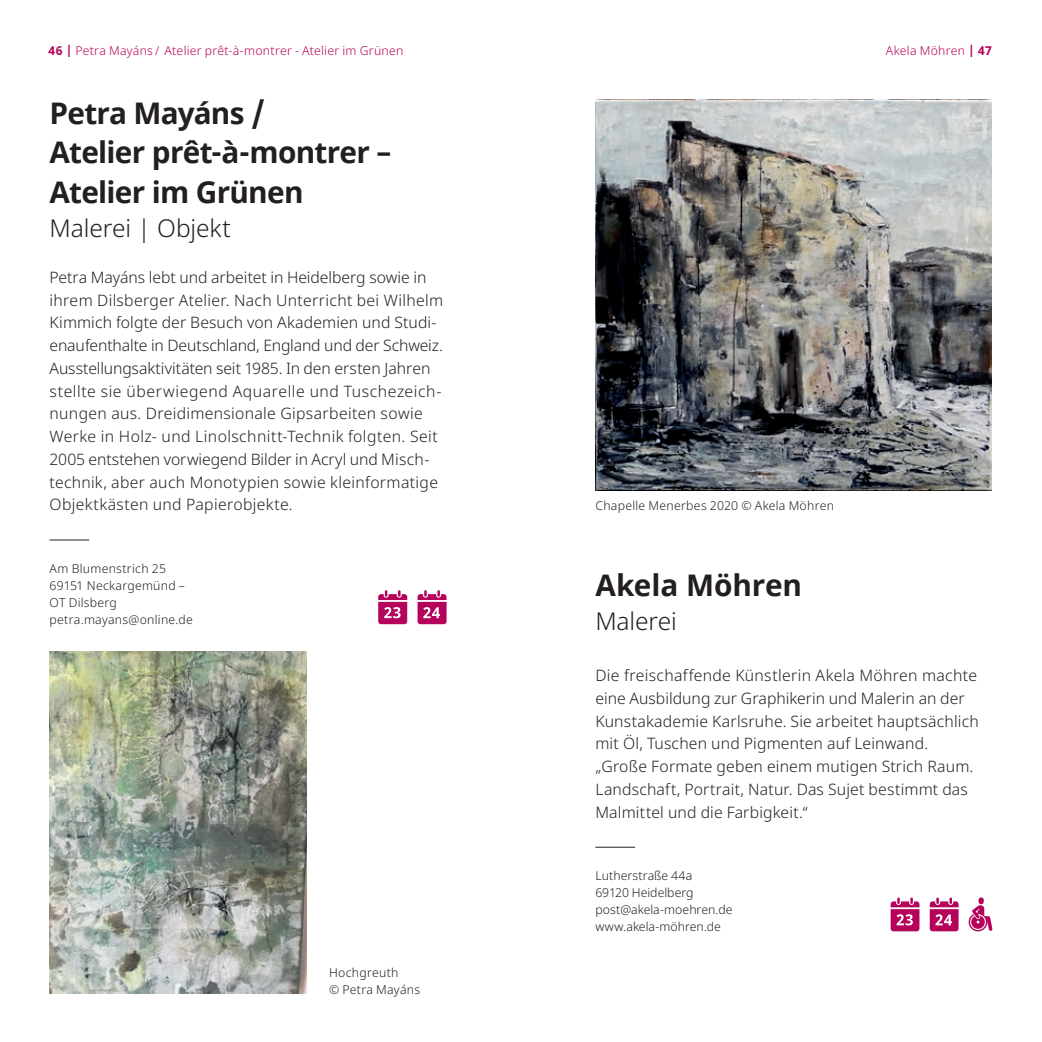
<style>
.page{position:relative;width:1042px;height:1042px;background:#fff}
.page>*{position:absolute;margin:0;border:0;box-sizing:border-box;transform-origin:0 0}
.t1{font:700 29.75px/39.7px "Noto Sans";letter-spacing:-.025em;color:#231f20}
.t2{font:700 29.75px "Noto Sans";letter-spacing:-.005em;color:#231f20}
.t3{font:300 24.5px "Noto Sans";letter-spacing:-.005em;color:#231f20}
.t4{font:300 15.75px/22.8px "Noto Sans";letter-spacing:.01em;color:#231f20}
.t5{font:300 12.25px/17.2px "Noto Sans";letter-spacing:.02em;color:#231f20}
.t6{font:300 12.25px/17.2px "Noto Sans";color:#231f20}
.t7{font:300 12.25px "Noto Sans";letter-spacing:.02em;color:#b5025b}
.s1{font-weight:700}
</style>
<div class="page">
<hr style="left:50px;top:539px;width:39px;height:1px;background:#231f20">
<svg style="left:378px;top:590px;width:29px;height:34px"></svg>
<svg style="left:417px;top:590px;width:29px;height:34px"></svg>
<img style="left:50px;top:651px;width:257px;height:342px">
<img style="left:595px;top:99px;width:397px;height:391px">
<hr style="left:595px;top:847px;width:40px;height:1px;background:#231f20">
<svg style="left:890px;top:897px;width:29px;height:34px"></svg>
<svg style="left:930px;top:897px;width:28px;height:34px"></svg>
<svg style="left:968px;top:897px;width:24px;height:34px"></svg>
<p class="t7" style="left:48px;top:44px;width:357px"><span class="s1">46 |</span> Petra Mayáns / Atelier prêt-à-montrer - Atelier im Grünen</p>
<h1 class="t1" style="left:50px;top:94px;width:343px">Petra Mayáns /<br>Atelier prêt-à-montrer –<br>Atelier im Grünen</h1>
<h2 class="t3" style="left:50px;top:215px;width:183px">Malerei | Objekt</h2>
<p class="t4" style="left:50px;top:266px;width:395px">Petra Mayáns lebt und arbeitet in Heidelberg sowie in ihrem Dilsberger Atelier. Nach Unterricht bei Wilhelm Kimmich folgte der Besuch von Akademien und Studi&shy;enaufenthalte in Deutschland, England und der Schweiz.<br>Ausstellungsaktivitäten seit 1985. In den ersten Jahren stellte sie überwiegend Aquarelle und Tuschezeich&shy;nungen aus. Dreidimensionale Gipsarbeiten sowie Werke in Holz- und Linolschnitt-Technik folgten. Seit 2005 entstehen vorwiegend Bilder in Acryl und Misch&shy;technik, aber auch Monotypien sowie kleinformatige Objektkästen und Papierobjekte.</p>
<p class="t5" style="left:50px;top:560px;width:145px">Am Blumenstrich 25<br>69151 Neckargemünd –<br>OT Dilsberg petra.mayans@online.de</p>
<p class="t5" style="left:329px;top:964px;width:92px">Hochgreuth<br>© Petra Mayáns</p>
<p class="t7" style="left:886px;top:44px;width:107px">Akela Möhren <span class="s1">| 47</span></p>
<p class="t5" style="left:595px;top:497px;width:240px">Chapelle Menerbes 2020 © Akela Möhren</p>
<h1 class="t2" style="left:595px;top:564px;width:208px">Akela Möhren</h1>
<h2 class="t3" style="left:595px;top:607px;width:83px">Malerei</h2>
<p class="t4" style="left:595px;top:664px;width:385px">Die freischaffende Künstlerin Akela Möhren machte eine Ausbildung zur Graphikerin und Malerin an der Kunstakademie Karlsruhe. Sie arbeitet hauptsächlich mit Öl, Tuschen und Pigmenten auf Leinwand. „Große Formate geben einem mutigen Strich Raum.<br>Landschaft, Portrait, Natur. Das Sujet bestimmt das Malmittel und die Farbigkeit.“</p>
<p class="t6" style="left:595px;top:867px;width:139px">Lutherstraße 44a<br>69120 Heidelberg post@akela-moehren.de www.akela-möhren.de</p>
</div>
